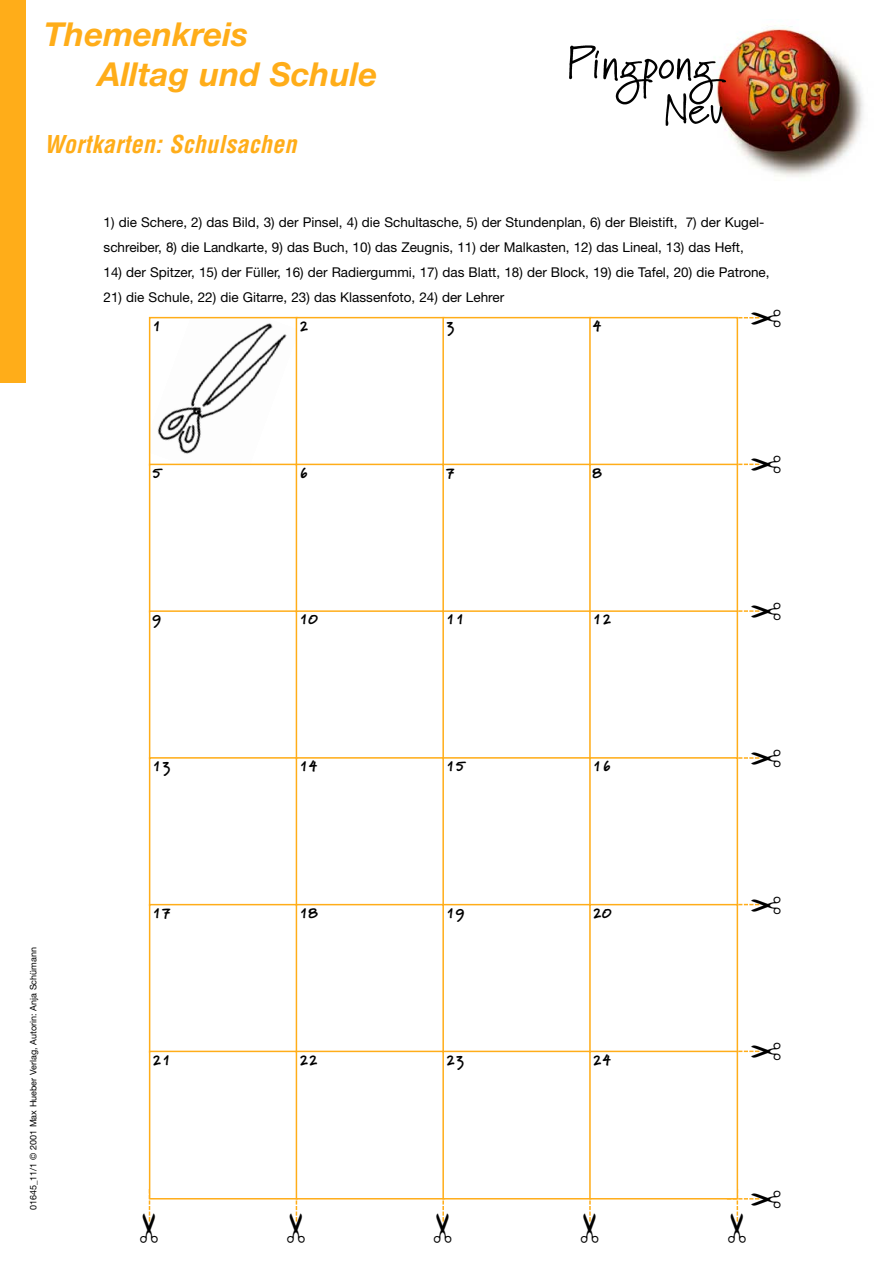
<style>
.page{position:relative;width:893px;height:1262px;background:#fff}
.page>*{position:absolute;margin:0;border:0;box-sizing:border-box;transform-origin:0 0}
.t1{font:italic 700 33px/39.6px "Helvetica Neue";color:#ffad19}
.t2{font:italic 700 condensed 24px "Helvetica";letter-spacing:.015em;color:#ffad19}
.t3{font:900 15px "Marydale";color:#000}
.t4{font:13.5px/24.8px "Helvetica Neue";color:#000}
.t5{font:9px "Helvetica Neue";color:#000}
</style>
<div class="page">
<img style="left:734px;top:25px;width:130px;height:152px">
<div style="left:0;top:0;width:26px;height:383px;background:#ffad19"></div>
<img style="left:569px;top:36px;width:180px;height:105px">
<img style="left:157px;top:323px;width:130px;height:131px">
<div style="left:149px;top:317px;width:149px;height:149px;border:2px solid #ffad19"></div>
<div style="left:149px;top:463px;width:149px;height:149px;border:2px solid #ffad19"></div>
<div style="left:149px;top:610px;width:149px;height:149px;border:2px solid #ffad19"></div>
<div style="left:149px;top:757px;width:149px;height:149px;border:2px solid #ffad19"></div>
<div style="left:149px;top:904px;width:149px;height:148px;border:2px solid #ffad19"></div>
<div style="left:149px;top:1050px;width:149px;height:149px;border:2px solid #ffad19"></div>
<div style="left:296px;top:317px;width:148px;height:149px;border:2px solid #ffad19"></div>
<div style="left:296px;top:463px;width:148px;height:149px;border:2px solid #ffad19"></div>
<div style="left:296px;top:610px;width:148px;height:149px;border:2px solid #ffad19"></div>
<div style="left:296px;top:757px;width:148px;height:149px;border:2px solid #ffad19"></div>
<div style="left:296px;top:904px;width:148px;height:148px;border:2px solid #ffad19"></div>
<div style="left:296px;top:1050px;width:148px;height:149px;border:2px solid #ffad19"></div>
<div style="left:442px;top:317px;width:149px;height:149px;border:2px solid #ffad19"></div>
<div style="left:442px;top:463px;width:149px;height:149px;border:2px solid #ffad19"></div>
<div style="left:442px;top:610px;width:149px;height:149px;border:2px solid #ffad19"></div>
<div style="left:442px;top:757px;width:149px;height:149px;border:2px solid #ffad19"></div>
<div style="left:442px;top:904px;width:149px;height:148px;border:2px solid #ffad19"></div>
<div style="left:442px;top:1050px;width:149px;height:149px;border:2px solid #ffad19"></div>
<div style="left:589px;top:317px;width:149px;height:149px;border:2px solid #ffad19"></div>
<div style="left:589px;top:463px;width:149px;height:149px;border:2px solid #ffad19"></div>
<div style="left:589px;top:610px;width:149px;height:149px;border:2px solid #ffad19"></div>
<div style="left:589px;top:757px;width:149px;height:149px;border:2px solid #ffad19"></div>
<div style="left:589px;top:904px;width:149px;height:148px;border:2px solid #ffad19"></div>
<div style="left:589px;top:1050px;width:149px;height:149px;border:2px solid #ffad19"></div>
<svg style="left:726px;top:1043px;width:34px;height:17px"></svg>
<svg style="left:148px;top:1189px;width:10px;height:33px"></svg>
<svg style="left:287px;top:1189px;width:18px;height:33px"></svg>
<svg style="left:434px;top:1189px;width:17px;height:33px"></svg>
<svg style="left:581px;top:1189px;width:17px;height:33px"></svg>
<svg style="left:726px;top:1189px;width:34px;height:33px"></svg>
<svg style="left:726px;top:896px;width:34px;height:17px"></svg>
<svg style="left:726px;top:749px;width:34px;height:18px"></svg>
<svg style="left:726px;top:602px;width:34px;height:18px"></svg>
<svg style="left:726px;top:456px;width:34px;height:17px"></svg>
<svg style="left:726px;top:316px;width:34px;height:11px"></svg>
<h1 class="t1" style="left:98px;top:18px;width:281px;text-indent:-54px">Themenkreis<br>Alltag und Schule</h1>
<h2 class="t2" style="left:44px;top:135px;width:254px">Wortkarten: Schulsachen</h2>
<p class="t4" style="left:104px;top:211px;width:662px">1) die Schere, 2) das Bild, 3) der Pinsel, 4) die Schultasche, 5) der Stundenplan, 6) der Bleistift, 7) der Kugel&shy;schreiber, 8) die Landkarte, 9) das Buch, 10) das Zeugnis, 11) der Malkasten, 12) das Lineal, 13) das Heft,</p>
<p class="t4" style="left:104px;top:261px;width:667px">14) der Spitzer, 15) der Füller, 16) der Radiergummi, 17) das Blatt, 18) der Block, 19) die Tafel, 20) die Patrone,</p>
<p class="t4" style="left:104px;top:286px;width:402px">21) die Schule, 22) die Gitarre, 23) das Klassenfoto, 24) der Lehrer</p>
<p class="t5" style="left:30px;top:1210px;width:265px;rotate:-90deg">01645_11/1 © 2001 Max Hueber Verlag, Autorin: Anja Schümann</p>
<p class="t3" style="left:152px;top:317px;width:11px">1</p>
<p class="t3" style="left:152px;top:463px;width:11px">5</p>
<p class="t3" style="left:152px;top:610px;width:11px">9</p>
<p class="t3" style="left:152px;top:757px;width:21px">13</p>
<p class="t3" style="left:152px;top:904px;width:21px">17</p>
<p class="t3" style="left:152px;top:1050px;width:21px">21</p>
<p class="t3" style="left:299px;top:317px;width:11px">2</p>
<p class="t3" style="left:446px;top:317px;width:11px">3</p>
<p class="t3" style="left:592px;top:317px;width:11px">4</p>
<p class="t3" style="left:299px;top:463px;width:11px">6</p>
<p class="t3" style="left:446px;top:463px;width:11px">7</p>
<p class="t3" style="left:592px;top:463px;width:11px">8</p>
<p class="t3" style="left:299px;top:610px;width:21px">10</p>
<p class="t3" style="left:446px;top:610px;width:21px">11</p>
<p class="t3" style="left:592px;top:610px;width:21px">12</p>
<p class="t3" style="left:299px;top:757px;width:21px">14</p>
<p class="t3" style="left:446px;top:757px;width:21px">15</p>
<p class="t3" style="left:592px;top:757px;width:21px">16</p>
<p class="t3" style="left:299px;top:904px;width:21px">18</p>
<p class="t3" style="left:446px;top:904px;width:21px">19</p>
<p class="t3" style="left:592px;top:904px;width:21px">20</p>
<p class="t3" style="left:299px;top:1050px;width:21px">22</p>
<p class="t3" style="left:446px;top:1050px;width:21px">23</p>
<p class="t3" style="left:592px;top:1050px;width:21px">24</p>
</div>
